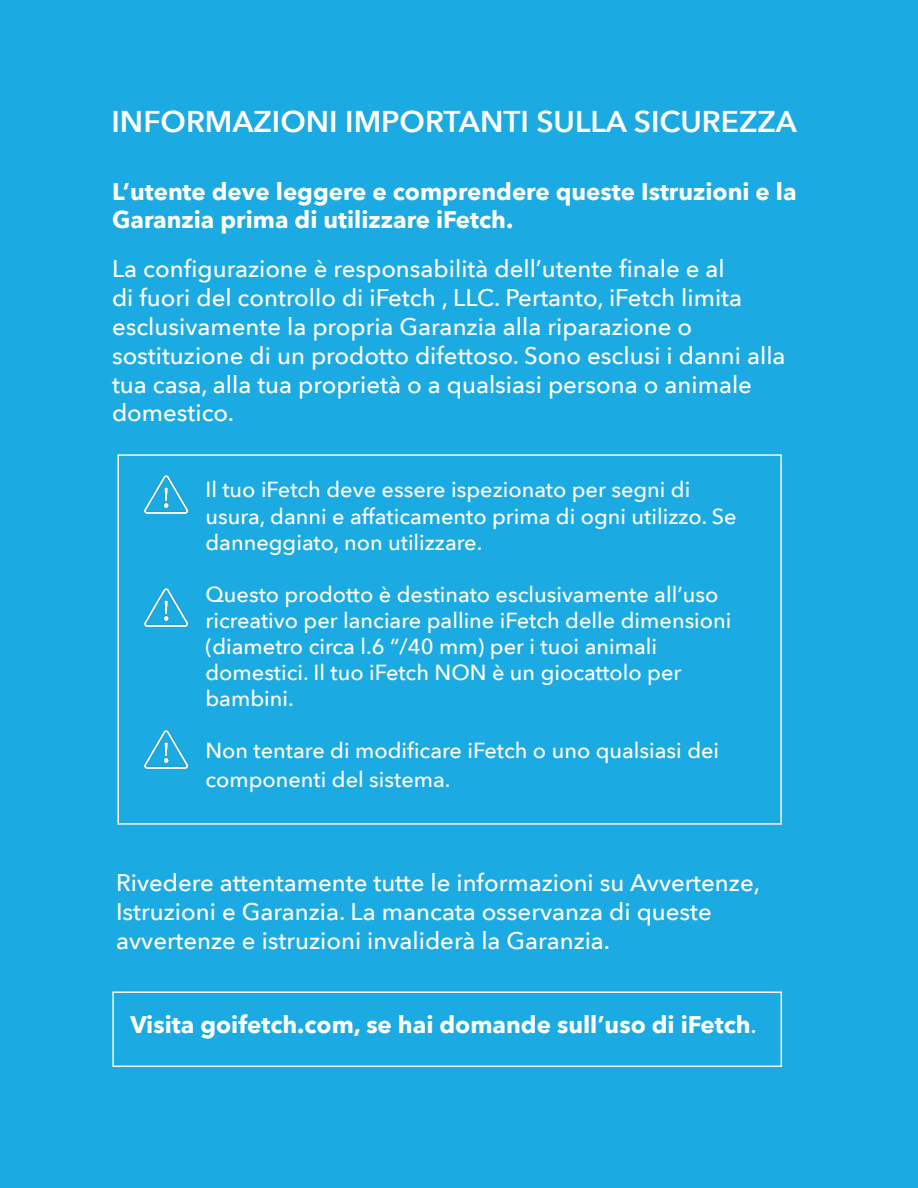
<style>
.page{position:relative;width:918px;height:1188px;background:#1baae2}
.page>*{position:absolute;margin:0;border:0;box-sizing:border-box;transform-origin:0 0}
.t1{font:600 30px "Avenir Next LT Pro";color:#fffffe}
.t2{font:500 24px/28.8px "Avenir Next LT Pro";color:#fffffe}
.t3{font:700 24px/28.8px "Avenir Next LT Pro";color:#fffffe}
.t4{font:500 21.75px/26.1px "Avenir Next LT Pro";color:#fffffe}
.s1{font-weight:500}
</style>
<div class="page">
<div style="left:112px;top:991px;width:670px;height:76px;border:2px solid #faf5f5"></div>
<div style="left:117px;top:454px;width:665px;height:371px;border:2px solid #faf5f5"></div>
<img style="left:139px;top:472px;width:56px;height:46px">
<img style="left:139px;top:584px;width:56px;height:46px">
<img style="left:139px;top:727px;width:56px;height:46px">
<p class="t1" style="left:111px;top:103px;width:687px">INFORMAZIONI IMPORTANTI SULLA SICUREZZA</p>
<p class="t3" style="left:112px;top:177px;width:686px">L’utente deve leggere e comprendere queste Istruzioni e la<br>Garanzia prima di utilizzare iFetch.</p>
<p class="t2" style="left:112px;top:255px;width:675px">La configurazione è responsabilità dell’utente finale e al<br>di fuori del controllo di iFetch , LLC. Pertanto, iFetch limita esclusivamente la propria Garanzia alla riparazione o sostituzione di un prodotto difettoso. Sono esclusi i danni alla tua casa, alla tua proprietà o a qualsiasi persona o animale domestico.</p>
<p class="t4" style="left:206px;top:477px;width:533px">Il tuo iFetch deve essere ispezionato per segni di usura, danni e affaticamento prima di ogni utilizzo. Se danneggiato, non utilizzare.</p>
<p class="t4" style="left:206px;top:581px;width:528px">Questo prodotto è destinato esclusivamente all’uso ricreativo per lanciare palline iFetch delle dimensioni (diametro circa l.6 “/40 mm) per i tuoi animali domestici. Il tuo iFetch NON è un giocattolo per bambini.</p>
<p class="t4" style="left:206px;top:736px;width:515px;line-height:28.8px">Non tentare di modificare iFetch o uno qualsiasi dei componenti del sistema.</p>
<p class="t2" style="left:116px;top:869px;width:645px">Rivedere attentamente tutte le informazioni su Avvertenze,<br>Istruzioni e Garanzia. La mancata osservanza di queste avvertenze e istruzioni invaliderà la Garanzia.</p>
<p class="t3" style="left:130px;top:1011px;width:628px">Visita goifetch.com, se hai domande sull’uso di iFetch<span class="s1">.</span></p>
</div>
